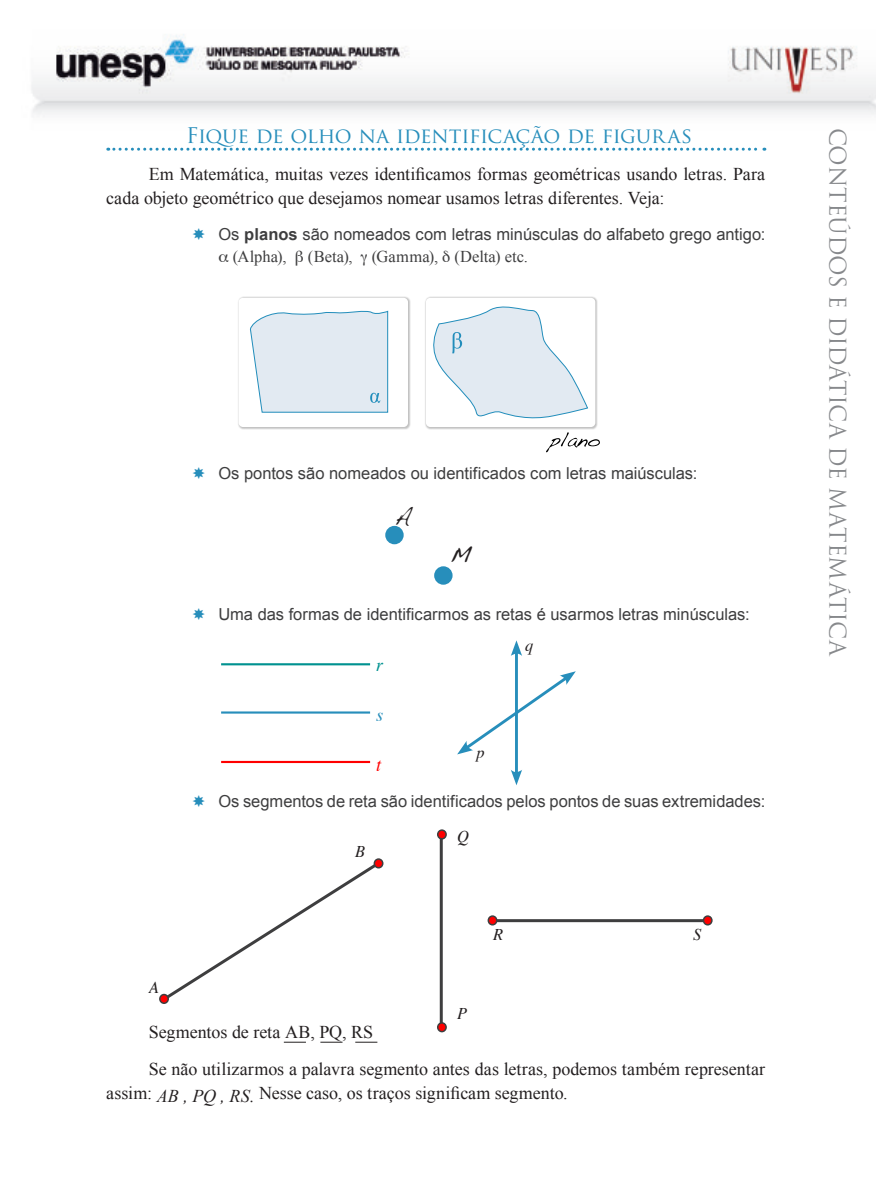
<style>
.page{position:relative;width:893px;height:1183px;background:#fff}
.page>*{position:absolute;margin:0;border:0;box-sizing:border-box;transform-origin:0 0}
.t1{font:22.95px "Handwriting Dakota";color:#231f20}
.t2{font:22.5px "Trajan Pro";letter-spacing:-.005em;color:#87898c}
.subititulo_2{font:21px "Trajan Pro";letter-spacing:-.02em;color:#278ebb}
.t3{font:italic 18.3px "Times";color:#009290}
.t4{font:italic 18.3px "Times";color:#278ebb}
.t5{font:italic 18.3px "Times";color:#f00}
.corpo_textos_ativida{font:18px/24px "Times New Roman";color:#231f20}
.t6{font:16.5px/22.5px "Arial";color:#3e3e3f}
.t7{font:16.5px "Times New Roman";letter-spacing:.005em;color:#3e3e3f}
.t8{font:italic 16.35px "Times";color:#231f20}
.s1{font-weight:700}
.s2{font-family:"Times New Roman"}
.s3{font-style:italic}
</style>
<div class="page">
<img style="left:31px;top:34px;width:845px;height:81px">
<svg style="left:108px;top:148px;width:657px;height:3px"></svg>
<img style="left:238px;top:296px;width:173px;height:134px">
<div style="left:239px;top:298px;width:169px;height:129px;background:#fff;border-radius:4px"></div>
<img style="left:425px;top:296px;width:173px;height:134px">
<div style="left:426px;top:298px;width:169px;height:129px;background:#fff;border-radius:4px"></div>
<svg style="left:250px;top:310px;width:138px;height:102px;background:#e0e9f1"></svg>
<div style="left:453px;top:320px;width:181px;height:122px;background:#fff"></div>
<svg style="left:433px;top:306px;width:155px;height:113px"></svg>
<svg style="left:546px;top:432px;width:54px;height:20px"></svg>
<div style="left:385px;top:525px;width:19px;height:19px;background:#278ebb;border-radius:50%"></div>
<div style="left:434px;top:566px;width:19px;height:18px;background:#278ebb;border-radius:50%"></div>
<svg style="left:160px;top:862px;width:223px;height:141px"></svg>
<hr style="left:440px;top:834px;width:3px;height:191px;background:#3e3e3f">
<hr style="left:491px;top:918px;width:217px;height:3px;background:#3e3e3f">
<div style="left:160px;top:994px;width:8px;height:8px;background:#f00;border-radius:50%"></div>
<div style="left:159px;top:993px;width:10px;height:10px;border:2px solid #3e3e3f;border-radius:50%"></div>
<div style="left:374px;top:858px;width:9px;height:9px;background:#f00;border-radius:50%"></div>
<div style="left:374px;top:858px;width:9px;height:10px;border:2px solid #3e3e3f;border-radius:50%"></div>
<div style="left:438px;top:829px;width:8px;height:9px;background:#f00;border-radius:50%"></div>
<div style="left:437px;top:829px;width:10px;height:10px;border:2px solid #3e3e3f;border-radius:50%"></div>
<div style="left:438px;top:1022px;width:8px;height:9px;background:#f00;border-radius:50%"></div>
<div style="left:437px;top:1021px;width:10px;height:11px;border:2px solid #3e3e3f;border-radius:50%"></div>
<div style="left:488px;top:915px;width:9px;height:9px;background:#f00;border-radius:50%"></div>
<div style="left:488px;top:915px;width:9px;height:10px;border:2px solid #3e3e3f;border-radius:50%"></div>
<div style="left:703px;top:915px;width:9px;height:9px;background:#f00;border-radius:50%"></div>
<div style="left:703px;top:915px;width:10px;height:10px;border:2px solid #3e3e3f;border-radius:50%"></div>
<hr style="left:515px;top:650px;width:3px;height:125px;background:#278ebb">
<svg style="left:511px;top:640px;width:11px;height:16px"></svg>
<svg style="left:511px;top:769px;width:11px;height:16px"></svg>
<svg style="left:457px;top:671px;width:119px;height:83px"></svg>
<hr style="left:221px;top:663px;width:149px;height:2px;background:#009290">
<hr style="left:221px;top:711px;width:149px;height:2px;background:#278ebb">
<hr style="left:221px;top:760px;width:149px;height:2px;background:#f00">
<svg style="left:284px;top:1041px;width:22px;height:1px"></svg>
<svg style="left:320px;top:1041px;width:22px;height:1px"></svg>
<svg style="left:355px;top:1041px;width:22px;height:1px"></svg>
<p class="subititulo_2" style="left:186px;top:122px;width:508px">Fique de olho na identificação de figuras</p>
<p class="corpo_textos_ativida" style="left:106px;top:162px;width:660px;text-indent:43px">Em Matemática, muitas vezes identificamos formas geométricas usando letras. Para cada objeto geométrico que desejamos nomear usamos letras diferentes. Veja:</p>
<p class="t6" style="left:233px;top:222px;width:534px;text-indent:-15px">Os <span class="s1">planos</span> são nomeados com letras minúsculas do alfabeto grego antigo: <span class="s2">(Alpha),</span></p>
<p class="t7" style="left:308px;top:245px;width:222px">(Beta), (Gamma), (Delta) etc.</p>
<p class="t6" style="left:218px;top:462px;width:481px">Os pontos são nomeados ou identificados com letras maiúsculas:</p>
<p class="t1" style="left:395px;top:503px;width:18px">A</p>
<p class="t1" style="left:450px;top:540px;width:22px">M</p>
<p class="t6" style="left:218px;top:603px;width:533px">Uma das formas de identificarmos as retas é usarmos letras minúsculas:</p>
<p class="t3" style="left:376px;top:649px;width:9px">r</p>
<p class="t4" style="left:376px;top:698px;width:9px">s</p>
<p class="t5" style="left:376px;top:748px;width:7px">t</p>
<p class="t8" style="left:476px;top:738px;width:10px">p</p>
<p class="t8" style="left:525px;top:630px;width:10px">q</p>
<p class="t6" style="left:218px;top:789px;width:548px">Os segmentos de reta são identificados pelos pontos de suas extremidades:</p>
<p class="t8" style="left:149px;top:973px;width:12px">A</p>
<p class="t8" style="left:355px;top:837px;width:12px">B</p>
<p class="t8" style="left:457px;top:822px;width:13px">Q</p>
<p class="t8" style="left:493px;top:920px;width:12px">R</p>
<p class="t8" style="left:693px;top:920px;width:10px">S</p>
<p class="t8" style="left:457px;top:998px;width:12px">P</p>
<p class="corpo_textos_ativida" style="left:149px;top:1019px;width:226px">Segmentos de reta AB, PQ, RS</p>
<p class="corpo_textos_ativida" style="left:106px;top:1056px;width:660px;text-indent:43px">Se não utilizarmos a palavra segmento antes das letras, podemos também representar assim: <span class="s3">AB , PQ , RS.</span> Nesse caso, os traços significam segmento.</p>
<p class="t2" style="left:852px;top:128px;width:530px;rotate:90deg">CONTEÚDOS E DIDÁTICA DE MATEMÁTICA</p>
</div>
